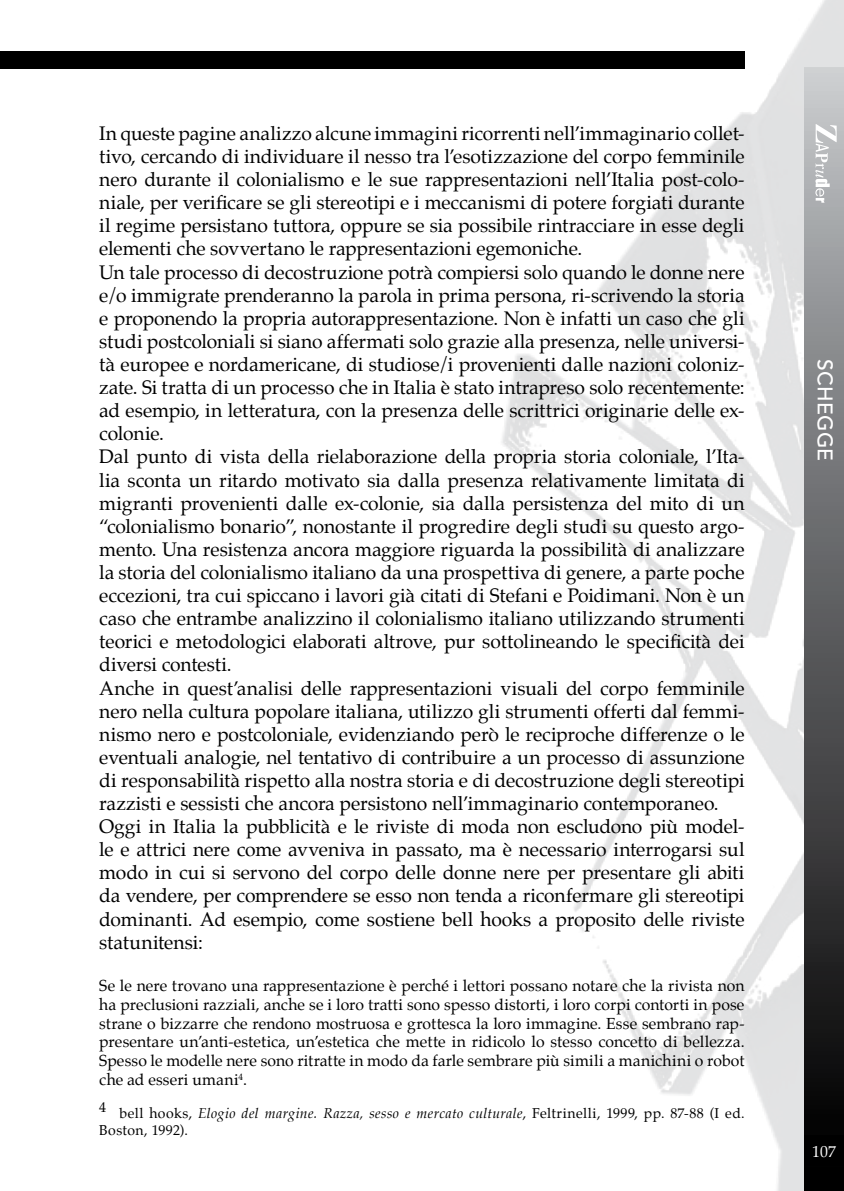
<style>
.page{position:relative;width:844px;height:1191px;background:#fff}
.page>*{position:absolute;margin:0;border:0;box-sizing:border-box;transform-origin:0 0}
.t1{font:500 21px "Avenir";letter-spacing:.02em;color:#fff}
.t2{font:19.25px/23.1px "Palatino";letter-spacing:-.005em;color:#000}
.t3{font:15.75px/18.9px "Palatino";letter-spacing:.01em;color:#000;text-align:justify}
.t4{font:15.75px "Palatino";color:#fff}
.t5{font:14px/17.5px "Palatino";letter-spacing:.025em;color:#000}
.s1{font-style:italic}
</style>
<div class="page">
<img style="left:487px;top:0;width:356px;height:1191px">
<div style="left:804px;top:68px;width:39px;height:1123px;background:linear-gradient(to bottom,#c2c4c7,#000)"></div>
<div style="left:0;top:51px;width:744px;height:17px;background:#000"></div>
<svg style="left:815px;top:124px;width:21px;height:79px"></svg>
<div style="left:804px;top:1135px;width:39px;height:31px;background:#000"></div>
<p class="t2" style="left:99px;top:122px;width:646px">In queste pagine analizzo alcune immagini ricorrenti nell’immaginario collet&shy;tivo, cercando di individuare il nesso tra l’esotizzazione del corpo femminile nero durante il colonialismo e le sue rappresentazioni nell’Italia post-colo&shy;niale, per verificare se gli stereotipi e i meccanismi di potere forgiati durante il regime persistano tuttora, oppure se sia possibile rintracciare in esse degli elementi che sovvertano le rappresentazioni egemoniche.<br>Un tale processo di decostruzione potrà compiersi solo quando le donne nere e/o immigrate prenderanno la parola in prima persona, ri-scrivendo la storia e proponendo la propria autorappresentazione. Non è infatti un caso che gli studi postcoloniali si siano affermati solo grazie alla presenza, nelle universi&shy;tà europee e nordamericane, di studiose/i provenienti dalle nazioni coloniz&shy;zate. Si tratta di un processo che in Italia è stato intrapreso solo recentemente: ad esempio, in letteratura, con la presenza delle scrittrici originarie delle ex&shy;colonie.<br>Dal punto di vista della rielaborazione della propria storia coloniale, l’Ita&shy;lia sconta un ritardo motivato sia dalla presenza relativamente limitata di migranti provenienti dalle ex-colonie, sia dalla persistenza del mito di un “colonialismo bonario”, nonostante il progredire degli studi su questo argo&shy;mento. Una resistenza ancora maggiore riguarda la possibilità di analizzare la storia del colonialismo italiano da una prospettiva di genere, a parte poche eccezioni, tra cui spiccano i lavori già citati di Stefani e Poidimani. Non è un caso che entrambe analizzino il colonialismo italiano utilizzando strumenti teorici e metodologici elaborati altrove, pur sottolineando le specificità dei diversi contesti.<br>Anche in quest’analisi delle rappresentazioni visuali del corpo femminile nero nella cultura popolare italiana, utilizzo gli strumenti offerti dal femmi&shy;nismo nero e postcoloniale, evidenziando però le reciproche differenze o le eventuali analogie, nel tentativo di contribuire a un processo di assunzione di responsabilità rispetto alla nostra storia e di decostruzione degli stereotipi razzisti e sessisti che ancora persistono nell’immaginario contemporaneo.<br>Oggi in Italia la pubblicità e le riviste di moda non escludono più model&shy;le e attrici nere come avveniva in passato, ma è necessario interrogarsi sul modo in cui si servono del corpo delle donne nere per presentare gli abiti da vendere, per comprendere se esso non tenda a riconfermare gli stereotipi dominanti. Ad esempio, come sostiene bell hooks a proposito delle riviste statunitensi:</p>
<p class="t3" style="left:99px;top:975px;width:646px">Se le nere trovano una rappresentazione è perché i lettori possano notare che la rivista non ha preclusioni razziali, anche se i loro tratti sono spesso distorti, i loro corpi contorti in pose strane o bizzarre che rendono mostruosa e grottesca la loro immagine. Esse sembrano rap&shy;presentare un’anti-estetica, un’estetica che mette in ridicolo lo stesso concetto di bellezza.<br>Spesso le modelle nere sono ritratte in modo da farle sembrare più simili a manichini o robot che ad esseri umani<sup>4</sup>.</p>
<p class="t5" style="left:99px;top:1104px;width:646px">4 bell hooks, <span class="s1">Elogio del margine. Razza, sesso e mercato culturale</span>, Feltrinelli, 1999, pp. 87-88 (I ed.<br>Boston, 1992).</p>
<p class="t1" style="left:837px;top:358px;width:104px;rotate:90deg">SCHEGGE</p>
<p class="t4" style="left:812px;top:1138px;width:25px">107</p>
</div>
